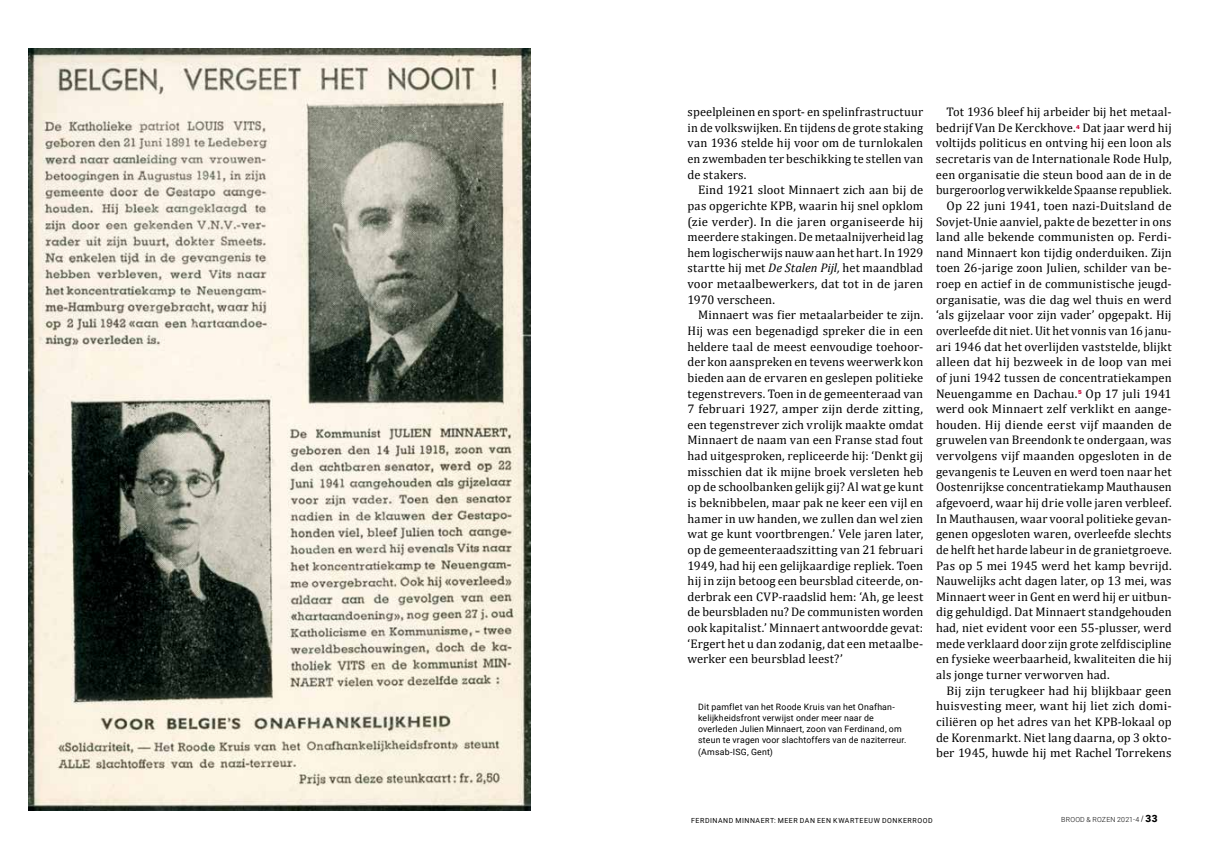
<style>
.page{position:relative;width:1205px;height:851px;background:#fff}
.page>*{position:absolute;margin:0;border:0;box-sizing:border-box;transform-origin:0 0}
.t1{font:12.5px/15.6px "Cambria";letter-spacing:.01em;color:#000;text-align:justify}
.t2{font:8.75px/11.2px "Roboto";letter-spacing:.02em;color:#000}
.t3{font:7px "Roboto";letter-spacing:.075em;color:#000}
.t4{font:300 7px "Roboto";letter-spacing:.025em;color:#000}
.t5{font:900 5.5px "Zurich BT";color:#c70637}
.s1{font-style:italic}
.s2{font-family:"Swiss 721 BT";font-weight:700;font-style:italic;font-size:7.5px}
.s3{font-weight:900;font-size:10px}
</style>
<div class="page">
<img style="left:28px;top:49px;width:503px;height:761px">
<p class="t1" style="left:687px;top:104px;width:237px">speelpleinen en sport- en spelinfrastructuur in de volkswijken. En tijdens de grote staking van 1936 stelde hij voor om de turnlokalen en zwembaden ter beschikking te stellen van de stakers.</p>
<p class="t1" style="left:687px;top:182px;width:237px;text-indent:11px">Eind 1921 sloot Minnaert zich aan bij de pas opgerichte KPB, waarin hij snel opklom (zie verder). In die jaren organiseerde hij meerdere stakingen. De metaalnijverheid lag hem logischerwijs nauw aan het hart. In 1929 startte hij met <span class="s1">De Stalen Pijl,</span> het maandblad voor metaalbewerkers, dat tot in de jaren 1970 verscheen.</p>
<p class="t1" style="left:687px;top:307px;width:237px;text-indent:11px">Minnaert was fier metaalarbeider te zijn.<br>Hij was een begenadigd spreker die in een heldere taal de meest eenvoudige toehoor&shy;der kon aanspreken en tevens weerwerk kon bieden aan de ervaren en geslepen politieke tegenstrevers. Toen in de gemeenteraad van 7 februari 1927, amper zijn derde zitting, een tegenstrever zich vrolijk maakte omdat Minnaert de naam van een Franse stad fout had uitgesproken, repliceerde hij: ‘Denkt gij misschien dat ik mijne broek versleten heb op de schoolbanken gelijk gij? Al wat ge kunt is beknibbelen, maar pak ne keer een vijl en hamer in uw handen, we zullen dan wel zien wat ge kunt voortbrengen.’ Vele jaren later, op de gemeenteraadszitting van 21 februari 1949, had hij een gelijkaardige repliek. Toen hij in zijn betoog een beursblad citeerde, on&shy;derbrak een CVP-raadslid hem: ‘Ah, ge leest de beursbladen nu? De communisten worden ook kapitalist.’ Minnaert antwoordde gevat: ‘Ergert het u dan zodanig, dat een metaalbe&shy;werker een beursblad leest?’</p>
<p class="t2" style="left:698px;top:700px;width:210px">Dit pamflet van het Roode Kruis van het Onafhan&shy;kelijkheidsfront verwijst onder meer naar de overleden Julien Minnaert, zoon van Ferdinand, om steun te vragen voor slachtoffers van de naziterreur. (Amsab-ISG, Gent)</p>
<p class="t1" style="left:936px;top:104px;width:237px;text-indent:11px">Tot 1936 bleef hij arbeider bij het metaal&shy;bedrijf Van De Kerckhove.</p>
<p class="t5" style="left:1076px;top:123px;width:5px">4</p>
<p class="t1" style="left:1082px;top:120px;width:91px">Dat jaar werd hij</p>
<p class="t1" style="left:936px;top:135px;width:237px">voltijds politicus en ontving hij een loon als</p>
<p class="t1" style="left:936px;top:151px;width:237px">secretaris van de Internationale Rode Hulp,</p>
<p class="t1" style="left:936px;top:166px;width:237px">een organisatie die steun bood aan de in de</p>
<p class="t1" style="left:936px;top:182px;width:237px">burgeroorlog verwikkelde Spaanse republiek.</p>
<p class="t1" style="left:946px;top:198px;width:226px">Op 22 juni 1941, toen nazi-Duitsland de</p>
<p class="t1" style="left:936px;top:213px;width:237px">Sovjet-Unie aanviel, pakte de bezetter in ons</p>
<p class="t1" style="left:936px;top:229px;width:237px">land alle bekende communisten op. Ferdi-</p>
<p class="t1" style="left:936px;top:245px;width:237px">nand Minnaert kon tijdig onderduiken. Zijn</p>
<p class="t1" style="left:936px;top:260px;width:237px">toen 26-jarige zoon Julien, schilder van be-</p>
<p class="t1" style="left:936px;top:276px;width:237px">roep en actief in de communistische jeugd-</p>
<p class="t1" style="left:936px;top:291px;width:237px">organisatie, was die dag wel thuis en werd</p>
<p class="t1" style="left:936px;top:307px;width:237px">‘als gijzelaar voor zijn vader’ opgepakt. Hij</p>
<p class="t1" style="left:936px;top:323px;width:237px">overleefde dit niet. Uit het vonnis van 16 janu-</p>
<p class="t1" style="left:936px;top:338px;width:237px">ari 1946 dat het overlijden vaststelde, blijkt</p>
<p class="t1" style="left:936px;top:354px;width:237px">alleen dat hij bezweek in de loop van mei</p>
<p class="t1" style="left:936px;top:370px;width:237px">of juni 1942 tussen de concentratiekampen</p>
<p class="t1" style="left:936px;top:385px;width:143px">Neuengamme en Dachau.</p>
<p class="t5" style="left:1078px;top:389px;width:5px">5</p>
<p class="t1" style="left:936px;top:385px;width:237px;text-indent:149px">Op 17 juli 1941 werd ook Minnaert zelf verklikt en aange&shy;houden. Hij diende eerst vijf maanden de gruwelen van Breendonk te ondergaan, was vervolgens vijf maanden opgesloten in de gevangenis te Leuven en werd toen naar het Oostenrijkse concentratiekamp Mauthausen afgevoerd, waar hij drie volle jaren verbleef.<br>In Mauthausen, waar vooral politieke gevan&shy;genen opgesloten waren, overleefde slechts de helft het harde labeur in de granietgroeve.<br>Pas op 5 mei 1945 werd het kamp bevrijd.<br>Nauwelijks acht dagen later, op 13 mei, was Minnaert weer in Gent en werd hij er uitbun&shy;dig gehuldigd. Dat Minnaert standgehouden had, niet evident voor een 55-plusser, werd mede verklaard door zijn grote zelfdiscipline en fysieke weerbaarheid, kwaliteiten die hij als jonge turner verworven had.</p>
<p class="t1" style="left:936px;top:682px;width:237px;text-indent:11px">Bij zijn terugkeer had hij blijkbaar geen huisvesting meer, want hij liet zich domi&shy;ciliëren op het adres van het KPB-lokaal op de Korenmarkt. Niet lang daarna, op 3 okto&shy;ber 1945, huwde hij met Rachel Torrekens</p>
<p class="t3" style="left:691px;top:815px;width:243px">FERDINAND MINNAERT: MEER DAN EEN KWARTEEUW DONKERROOD</p>
<p class="t4" style="left:1061px;top:814px;width:98px">BROOD &amp; ROZEN 2021-4 <span class="s2">/</span> <span class="s3">33</span></p>
</div>
